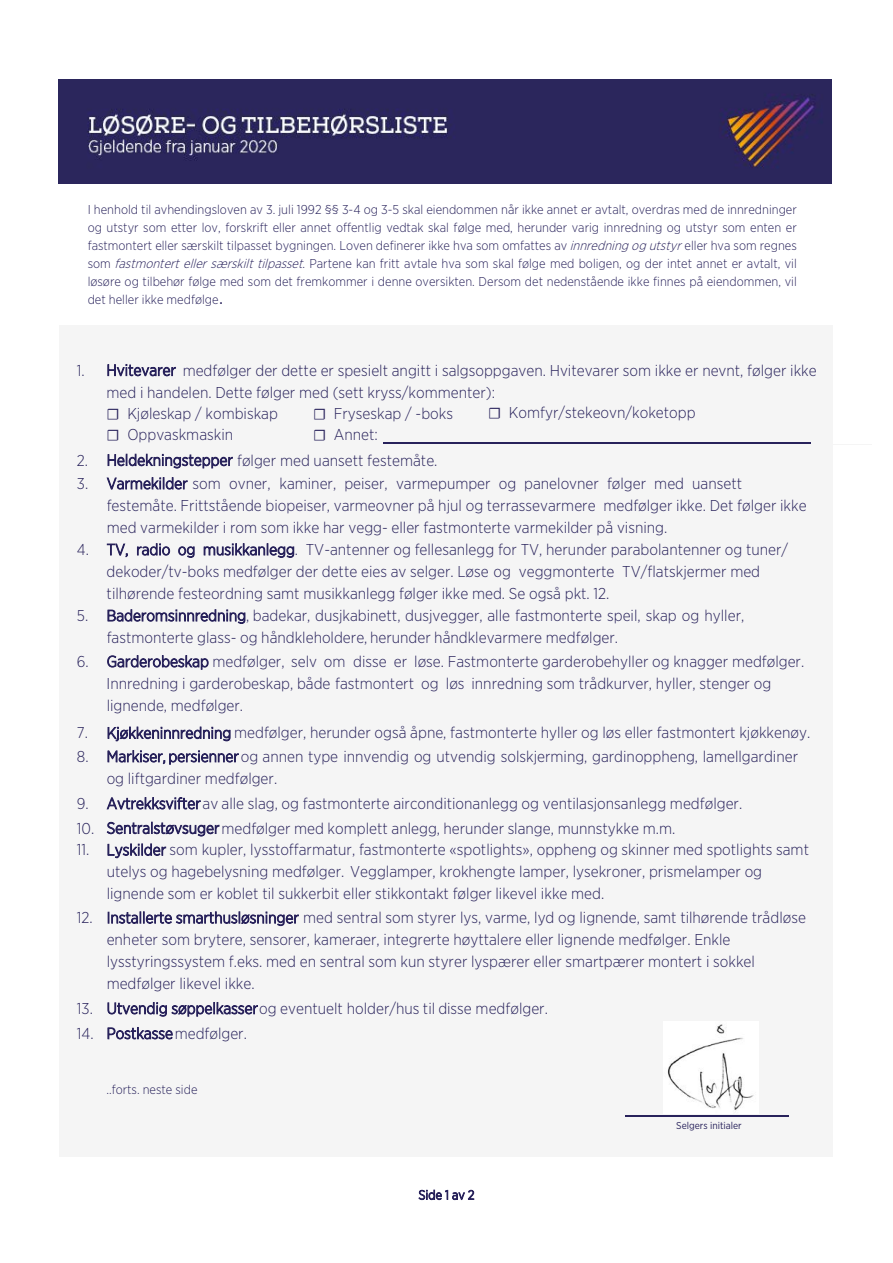
<style>
.page{position:relative;width:893px;height:1263px;background:#fff}
.page>*{position:absolute;margin:0;border:0;box-sizing:border-box;transform-origin:0 0}
.t1{font:300 15.75px/22px "Gotham Narrow";color:#28225b}
.t2{font:300 12.9px/17.9px "Gotham Narrow";color:#28225b;text-align:justify}
.t3{font:9.9px "Gotham Narrow";color:#28225b}
.s1{font-style:italic}
.s2{font-family:"Verdana";font-weight:400}
.s3{font-family:"Minion Pro";font-weight:400}
</style>
<div class="page">
<div style="left:59px;top:325px;width:774px;height:832px;background:#f5f5f5"></div>
<img style="left:59px;top:80px;width:772px;height:103px">
<hr style="left:625px;top:1115px;width:165px;height:1px;background:#28225b">
<hr style="left:384px;top:442px;width:427px;height:2px;background:#28225b">
<hr style="left:387px;top:444px;width:485px;height:1px;background:#f5f5f5">
<img style="left:668px;top:1024px;width:85px;height:86px">
<p class="t2" style="left:88px;top:202px;width:711px">I henhold til avhendingsloven av 3. juli 1992 §§ 3-4 og 3-5 skal eiendommen når ikke annet er avtalt, overdras med de innredninger og utstyr som etter lov, forskrift eller annet offentlig vedtak skal følge med, herunder varig innredning og utstyr som enten er fastmontert eller særskilt tilpasset bygningen. Loven definerer ikke hva som omfattes av <span class="s1">innredningogutstyr</span>eller hva som regnes som <span class="s1">fastmontertellersærskilttilpasset</span>. Partene kan fritt avtale hva som skal følge med boligen, og der intet annet er avtalt, vil løsøre og tilbehør følge med som det fremkommer i denne oversikten. Dersom det nedenstående ikke finnes på eiendommen, vil det heller ikke medfølge<span class="s2">.</span></p>
<p class="t1" style="left:106px;top:361px;width:712px;line-height:21.6px;text-indent:-30px">1. Hvitevarer medfølger der dette er spesielt angitt i salgsoppgaven. Hvitevarer som ikke er nevnt, følger ikke med i handelen. Dette følger med (sett kryss/kommenter):<br><span class="s3">☐</span> Kjøleskap / kombiskap<br><span class="s3">☐</span> Oppvaskmaskin</p>
<p class="t1" style="left:488px;top:403px;width:209px"><span class="s3">☐</span> Komfyr/stekeovn/koketopp</p>
<p class="t1" style="left:313px;top:404px;width:141px"><span class="s3">☐</span> Fryseskap / -boks <span class="s3">☐</span> Annet:</p>
<p class="t1" style="left:77px;top:451px;width:362px">2. Heldekningstepper følger med uansett festemåte.</p>
<p class="t1" style="left:107px;top:474px;width:701px;text-indent:-30px">3. Varmekilder som ovner, kaminer, peiser, varmepumper og panelovner følger med uansett festemåte. Frittstående biopeiser, varmeovner på hjul og terrassevarmere medfølger ikke. Det følger ikke med varmekilder i rom som ikke har vegg- eller fastmonterte varmekilder på visning.</p>
<p class="t1" style="left:107px;top:540px;width:683px;text-indent:-30px">4. TV, radio og musikkanlegg. TV-antenner og fellesanlegg for TV, herunder parabolantenner og tuner/ dekoder/tv-boks medfølger der dette eies av selger. Løse og veggmonterte TV/flatskjermer med tilhørende festeordning samt musikkanlegg følger ikke med. Se også pkt. 12.</p>
<p class="t1" style="left:107px;top:606px;width:639px;text-indent:-30px">5. Baderomsinnredning, badekar, dusjkabinett, dusjvegger, alle fastmonterte speil, skap og hyller, fastmonterte glass- og håndkleholdere, herunder håndklevarmere medfølger.</p>
<p class="t1" style="left:107px;top:652px;width:699px;text-indent:-30px">6. Garderobeskap medfølger, selv om disse er løse. Fastmonterte garderobehyller og knagger medfølger.<br>Innredning i garderobeskap, både fastmontert og løs innredning som trådkurver, hyller, stenger og lignende, medfølger.</p>
<p class="t1" style="left:77px;top:723px;width:735px">7. Kjøkkeninnredning medfølger, herunder også åpne, fastmonterte hyller og løs eller fastmontert kjøkkenøy.</p>
<p class="t1" style="left:107px;top:747px;width:693px;text-indent:-30px">8. Markiser, persienner og annen type innvendig og utvendig solskjerming, gardinoppheng, lamellgardiner og liftgardiner medfølger.</p>
<p class="t1" style="left:77px;top:794px;width:667px">9. Avtrekksvifter av alle slag, og fastmonterte airconditionanlegg og ventilasjonsanlegg medfølger.</p>
<p class="t1" style="left:77px;top:818px;width:600px">10. Sentralstøvsuger medfølger med komplett anlegg, herunder slange, munnstykke m.m.</p>
<p class="t1" style="left:107px;top:840px;width:704px;text-indent:-30px">11. Lyskilder som kupler, lysstoffarmatur, fastmonterte «spotlights», oppheng og skinner med spotlights samt utelys og hagebelysning medfølger. Vegglamper, krokhengte lamper, lysekroner, prismelamper og lignende som er koblet til sukkerbit eller stikkontakt følger likevel ikke med.</p>
<p class="t1" style="left:107px;top:908px;width:701px;text-indent:-30px">12. Installerte smarthusløsninger med sentral som styrer lys, varme, lyd og lignende, samt tilhørende trådløse enheter som brytere, sensorer, kameraer, integrerte høyttalere eller lignende medfølger. Enkle lysstyringssystem f.eks. med en sentral som kun styrer lyspærer eller smartpærer montert i sokkel medfølger likevel ikke.</p>
<p class="t1" style="left:77px;top:999px;width:472px">13. Utvendig søppelkasser og eventuelt holder/hus til disse medfølger.</p>
<p class="t1" style="left:77px;top:1024px;width:172px">14. Postkasse medfølger.</p>
<p class="t2" style="left:106px;top:1082px;width:93px">..forts. neste side</p>
<p class="t2" style="left:418px;top:1187px;width:57px">Side 1 av 2</p>
<p class="t3" style="left:676px;top:1119px;width:67px">Selgers initialer</p>
</div>
